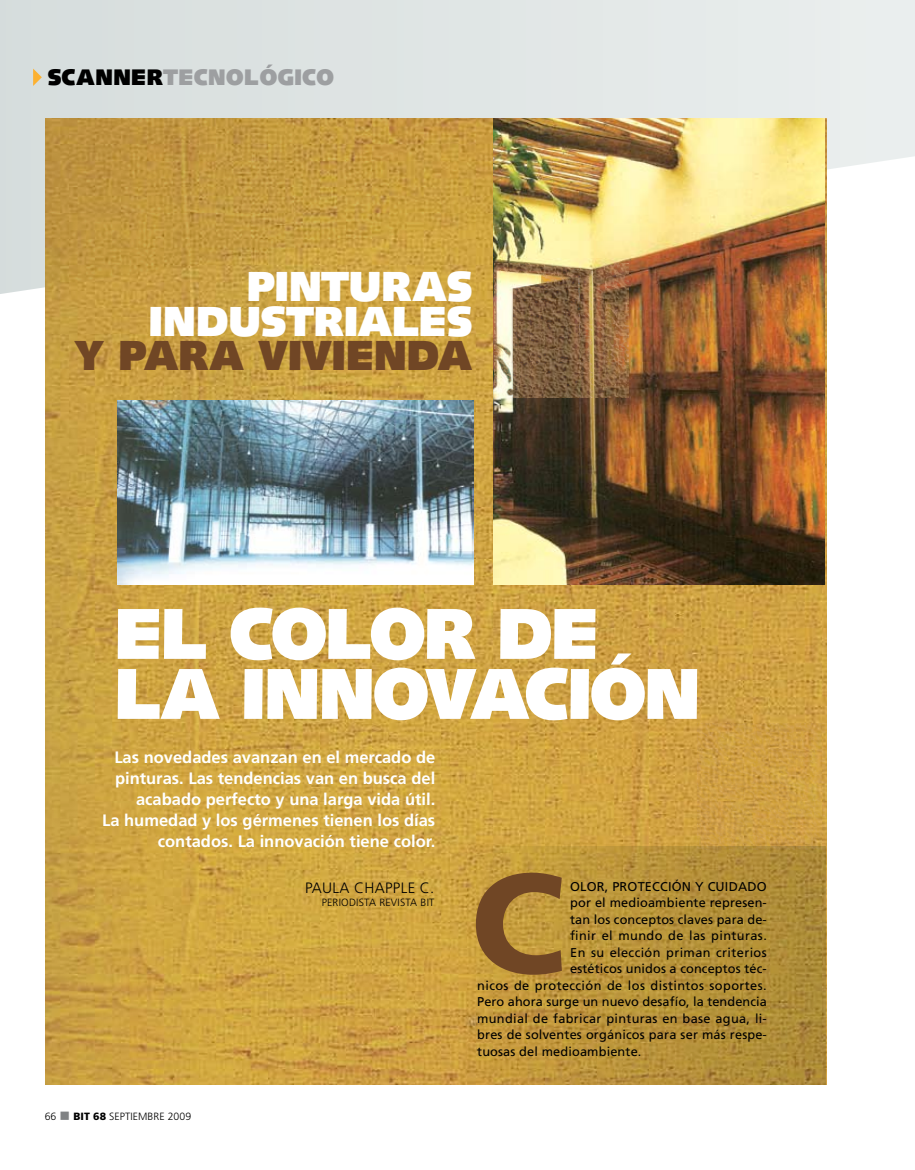
<style>
.page{position:relative;width:915px;height:1170px;background:#fff}
.page>*{position:absolute;margin:0;border:0;box-sizing:border-box;transform-origin:0 0}
.t1{font:900 141.45px "Frutiger";color:#704625}
.t2{font:900 72px/60px "Syntax";letter-spacing:-.03em;color:#fff}
.t3{font:900 42px/34.5px "Syntax";letter-spacing:-.005em;color:#fff;text-align:right}
.t4{font:900 42px "Syntax";letter-spacing:-.01em;color:#704625}
.t5{font:900 22.5px "Syntax";letter-spacing:.02em;color:#9d9fa1}
.t6{font:700 16.5px/21px "Frutiger";color:#fff;text-align:right}
.t7{font:300 15px "Frutiger";letter-spacing:.02em;color:#000}
.t8{font:12.75px "Frutiger";letter-spacing:.01em;color:#000}
.t9{font:12.75px "Frutiger";letter-spacing:.03em;color:#000}
.t10{font:300 10.5px "Frutiger";letter-spacing:.005em;color:#000}
.s1{color:#000}
.s2{color:#808284}
.s3{font-weight:900}
</style>
<div class="page">
<svg style="left:0;top:0;width:914px;height:317px;background:#e3e7e7"></svg>
<img style="left:45px;top:118px;width:780px;height:965px">
<svg style="left:33px;top:69px;width:9px;height:17px"></svg>
<img style="left:118px;top:400px;width:355px;height:184px">
<img style="left:493px;top:118px;width:330px;height:467px">
<img style="left:697px;top:723px;width:126px;height:123px">
<img style="left:494px;top:263px;width:134px;height:134px">
<svg style="left:460px;top:846px;width:365px;height:237px;background:#b9933a"></svg>
<h3 class="t5" style="left:48px;top:64px;width:288px"><span class="s1">SCANNER</span>TECNOLÓGICO</h3>
<h3 class="t3" style="left:149px;top:270px;width:325px">PINTURAS<br>INDUSTRIALES</h3>
<h3 class="t4" style="left:74px;top:330px;width:400px">Y PARA VIVIENDA</h3>
<h2 class="t2" style="left:114px;top:604px;width:587px">EL COLOR DE<br>LA INNOVACIÓN</h2>
<p class="t6" style="left:102px;top:746px;width:334px">Las novedades avanzan en el mercado de pinturas. Las tendencias van en busca del acabado perfecto y una larga vida útil.<br>La humedad y los gérmenes tienen los días contados. La innovación tiene color.</p>
<p class="t10" style="left:45px;top:1109px;width:148px">66 <span class="s2">■</span> <span class="s3">BIT 68</span> SEPTIEMBRE 2009</p>
<p class="t7" style="left:305px;top:879px;width:131px">PAULA CHAPPLE C.</p>
<p class="t10" style="left:321px;top:896px;width:114px">PERIODISTA REVISTA BIT</p>
<h1 class="t1" style="left:470px;top:838px;width:96px">C</h1>
<p class="t8" style="left:570px;top:878px;width:198px">olor, protección y cuidado</p>
<p class="t8" style="left:570px;top:895px;width:198px">por el medioambiente represen-</p>
<p class="t8" style="left:570px;top:911px;width:198px">tan los conceptos claves para de-</p>
<p class="t8" style="left:570px;top:928px;width:198px">finir el mundo de las pinturas.</p>
<p class="t9" style="left:570px;top:944px;width:198px">E n su elección priman criterios</p>
<p class="t8" style="left:570px;top:961px;width:198px">estéticos unidos a conceptos téc-</p>
<p class="t9" style="left:477px;top:977px;width:291px">nicos de protección de los distintos soportes.</p>
<p class="t8" style="left:477px;top:994px;width:291px">Pero ahora surge un nuevo desafío, la tendencia</p>
<p class="t8" style="left:477px;top:1010px;width:291px">mundial de fabricar pinturas en base agua, li-</p>
<p class="t8" style="left:477px;top:1027px;width:291px">bres de solventes orgánicos para ser más respe-</p>
<p class="t8" style="left:477px;top:1043px;width:166px">tuosas del medioambiente.</p>
</div>
